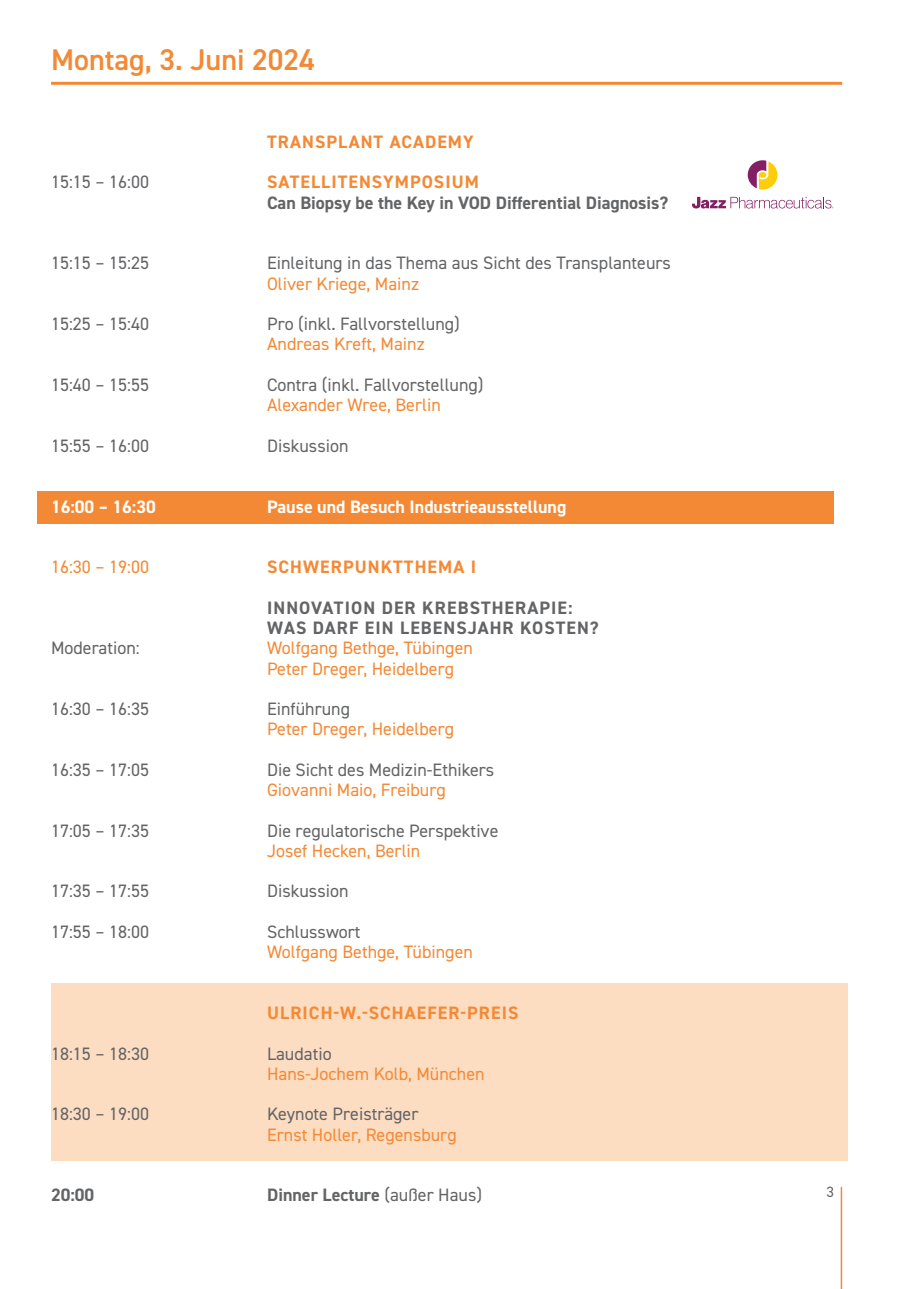
<style>
.page{position:relative;width:906px;height:1289px;background:#fff}
.page>*{position:absolute;margin:0;border:0;box-sizing:border-box;transform-origin:0 0}
.t1{font:600 30px "DIN2014";color:#f48935}
.t2{font:18px "DIN2014";color:#636466}
.t3{font:18px "DIN2014";color:#f48935}
.t4{font:700 18px "DIN2014";letter-spacing:.06em;color:#f48935}
.t5{font:700 18px "DIN2014";color:#636466}
.t6{font:700 18px "DIN2014";letter-spacing:.06em;color:#636466}
.t7{font:700 18px "DIN2014";color:#fff}
.t8{font:15px "DIN2014";color:#636466}
.s1{font-weight:400}
</style>
<div class="page">
<div style="left:51px;top:983px;width:797px;height:177px;background:#fcddc2"></div>
<hr style="left:840px;top:1186px;width:2px;height:102px;background:#f48935">
<div style="left:37px;top:491px;width:796px;height:32px;background:#f48935"></div>
<hr style="left:51px;top:82px;width:791px;height:3px;background:#f48935">
<svg style="left:747px;top:160px;width:30px;height:29px"></svg>
<svg style="left:692px;top:197px;width:141px;height:11px"></svg>
<p class="t1" style="left:51px;top:40px;width:265px">Montag, 3. Juni 2024</p>
<p class="t4" style="left:267px;top:130px;width:208px">TRANSPLANT ACADEMY</p>
<p class="t2" style="left:51px;top:171px;width:99px">15:15 – 16:00</p>
<p class="t4" style="left:267px;top:170px;width:213px">SATELLITENSYMPOSIUM</p>
<p class="t5" style="left:267px;top:190px;width:403px">Can Biopsy be the Key in VOD Differential Diagnosis?</p>
<p class="t2" style="left:51px;top:252px;width:99px">15:15 – 15:25</p>
<p class="t2" style="left:267px;top:252px;width:405px">Einleitung in das Thema aus Sicht des Transplanteurs</p>
<p class="t3" style="left:267px;top:272px;width:153px">Oliver Kriege, Mainz</p>
<p class="t2" style="left:51px;top:313px;width:99px">15:25 – 15:40</p>
<p class="t2" style="left:267px;top:313px;width:194px">Pro (inkl. Fallvorstellung)</p>
<p class="t3" style="left:267px;top:333px;width:159px">Andreas Kreft, Mainz</p>
<p class="t2" style="left:51px;top:373px;width:99px">15:40 – 15:55</p>
<p class="t2" style="left:267px;top:373px;width:218px">Contra (inkl. Fallvorstellung)</p>
<p class="t3" style="left:267px;top:394px;width:175px">Alexander Wree, Berlin</p>
<p class="t2" style="left:51px;top:434px;width:99px">15:55 – 16:00</p>
<p class="t2" style="left:267px;top:434px;width:83px">Diskussion</p>
<p class="t7" style="left:51px;top:494px;width:106px">16:00 – 16:30</p>
<p class="t7" style="left:267px;top:494px;width:301px">Pause und Besuch Industrieausstellung</p>
<p class="t3" style="left:51px;top:556px;width:99px">16:30 – 19:00</p>
<p class="t4" style="left:267px;top:555px;width:210px">SCHWERPUNKTTHEMA I</p>
<p class="t6" style="left:267px;top:595px;width:307px">INNOVATION DER KREBSTHERAPIE:</p>
<p class="t6" style="left:267px;top:616px;width:333px">WAS DARF EIN LEBENSJAHR KOSTEN?</p>
<p class="t2" style="left:51px;top:637px;width:90px">Moderation:</p>
<p class="t3" style="left:267px;top:637px;width:207px">Wolfgang Bethge, Tübingen</p>
<p class="t3" style="left:267px;top:657px;width:188px">Peter Dreger, Heidelberg</p>
<p class="t2" style="left:51px;top:697px;width:99px">16:30 – 16:35</p>
<p class="t2" style="left:267px;top:697px;width:84px">Einführung</p>
<p class="t3" style="left:267px;top:718px;width:188px">Peter Dreger, Heidelberg</p>
<p class="t2" style="left:51px;top:758px;width:99px">16:35 – 17:05</p>
<p class="t2" style="left:267px;top:758px;width:229px">Die Sicht des Medizin-Ethikers</p>
<p class="t3" style="left:267px;top:778px;width:180px">Giovanni Maio, Freiburg</p>
<p class="t2" style="left:51px;top:819px;width:99px">17:05 – 17:35</p>
<p class="t2" style="left:267px;top:819px;width:233px">Die regulatorische Perspektive</p>
<p class="t3" style="left:267px;top:839px;width:155px">Josef Hecken, Berlin</p>
<p class="t2" style="left:51px;top:880px;width:99px">17:35 – 17:55</p>
<p class="t2" style="left:267px;top:880px;width:83px">Diskussion</p>
<p class="t2" style="left:51px;top:920px;width:99px">17:55 – 18:00</p>
<p class="t2" style="left:267px;top:920px;width:95px">Schlusswort</p>
<p class="t3" style="left:267px;top:940px;width:207px">Wolfgang Bethge, Tübingen</p>
<p class="t4" style="left:267px;top:1000px;width:253px">ULRICH-W.-SCHAEFER-PREIS</p>
<p class="t2" style="left:51px;top:1042px;width:99px">18:15 – 18:30</p>
<p class="t2" style="left:267px;top:1042px;width:66px">Laudatio</p>
<p class="t3" style="left:267px;top:1062px;width:219px">Hans-Jochem Kolb, München</p>
<p class="t2" style="left:51px;top:1102px;width:99px">18:30 – 19:00</p>
<p class="t2" style="left:267px;top:1102px;width:153px">Keynote Preisträger</p>
<p class="t3" style="left:267px;top:1123px;width:191px">Ernst Holler, Regensburg</p>
<p class="t5" style="left:51px;top:1183px;width:45px">20:00</p>
<p class="t5" style="left:267px;top:1183px;width:217px">Dinner Lecture <span class="s1">(außer Haus)</span></p>
<p class="t8" style="left:826px;top:1182px;width:9px">3</p>
</div>
